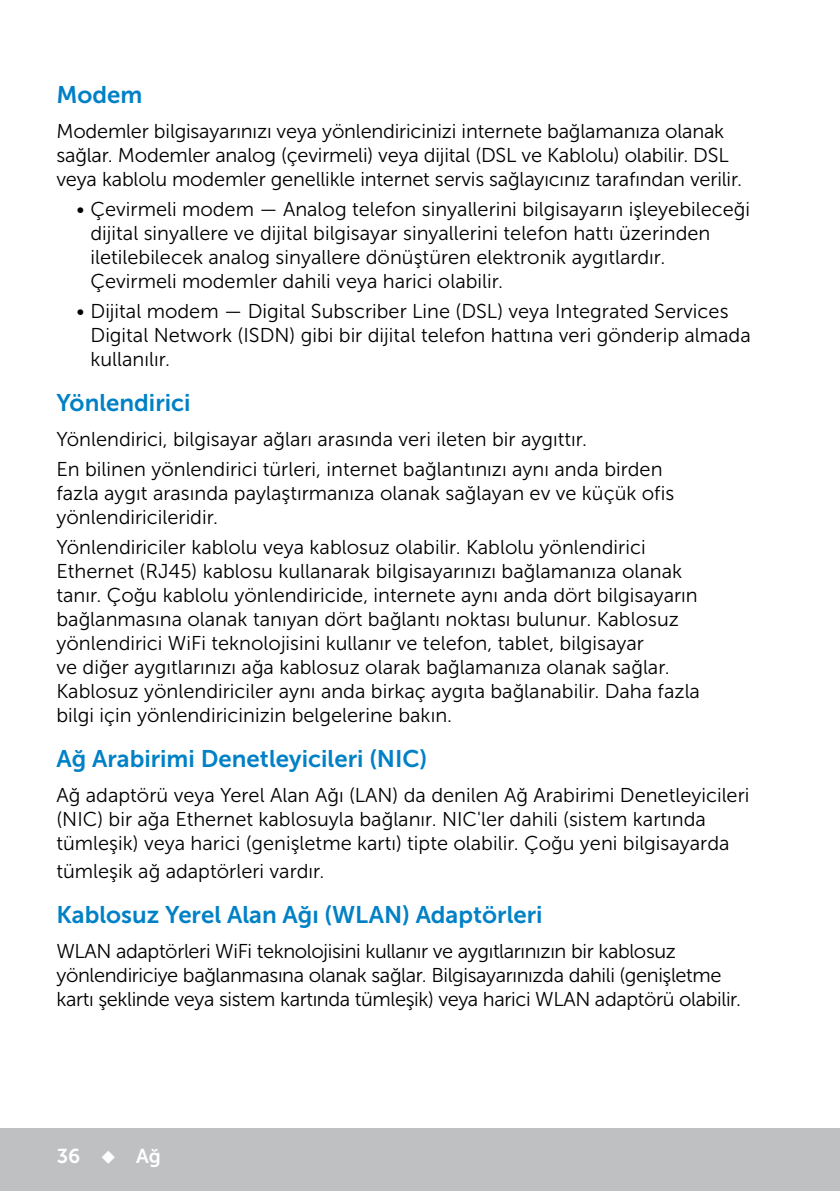
<style>
.page{position:relative;width:840px;height:1191px;background:#fff}
.page>*{position:absolute;margin:0;border:0;box-sizing:border-box;transform-origin:0 0}
.Head2{font:24px "Museo Sans For Dell 700";color:#0081c6}
.Paragraph{font:20px/24px "Museo Sans For Dell 300";color:#000}
.Paragraph-2{font:20px/24px "Museo Sans For Dell 300";letter-spacing:-.02em;color:#000}
.t1{font:20px "Museo Sans For Dell 700";color:#fff}
</style>
<div class="page">
<div style="left:0;top:1128px;width:839px;height:63px;background:#bec0c2"></div>
<p class="Head2" style="left:56px;top:81px;width:87px">Modem</p>
<p class="Paragraph" style="left:56px;top:120px;width:686px">Modemler bilgisayarınızı veya yönlendiricinizi internete bağlamanıza olanak sağlar. Modemler analog (çevirmeli) veya dijital (DSL ve Kablolu) olabilir. DSL veya kablolu modemler genellikle internet servis sağlayıcınız tarafından verilir.</p>
<p class="Paragraph" style="left:90px;top:197px;width:660px;text-indent:-14px">• Çevirmeli modem — Analog telefon sinyallerini bilgisayarın işleyebileceği dijital sinyallere ve dijital bilgisayar sinyallerini telefon hattı üzerinden iletilebilecek analog sinyallere dönüştüren elektronik aygıtlardır.<br>Çevirmeli modemler dahili veya harici olabilir.</p>
<p class="Paragraph" style="left:90px;top:299px;width:661px;text-indent:-14px">• Dijital modem — Digital Subscriber Line (DSL) veya Integrated Services<br>Digital Network (ISDN) gibi bir dijital telefon hattına veri gönderip almada kullanılır.</p>
<p class="Head2" style="left:56px;top:389px;width:136px">Yönlendirici</p>
<p class="Paragraph" style="left:56px;top:427px;width:532px">Yönlendirici, bilgisayar ağları arasında veri ileten bir aygıttır.</p>
<p class="Paragraph" style="left:56px;top:457px;width:619px">En bilinen yönlendirici türleri, internet bağlantınızı aynı anda birden fazla aygıt arasında paylaştırmanıza olanak sağlayan ev ve küçük ofis yönlendiricileridir.</p>
<p class="Paragraph" style="left:56px;top:535px;width:644px">Yönlendiriciler kablolu veya kablosuz olabilir. Kablolu yönlendirici Ethernet (RJ45) kablosu kullanarak bilgisayarınızı bağlamanıza olanak tanır. Çoğu kablolu yönlendiricide, internete aynı anda dört bilgisayarın bağlanmasına olanak tanıyan dört bağlantı noktası bulunur. Kablosuz yönlendirici WiFi teknolojisini kullanır ve telefon, tablet, bilgisayar<br>ve diğer aygıtlarınızı ağa kablosuz olarak bağlamanıza olanak sağlar.<br>Kablosuz yönlendiriciler aynı anda birkaç aygıta bağlanabilir. Daha fazla bilgi için yönlendiricinizin belgelerine bakın.</p>
<p class="Head2" style="left:56px;top:745px;width:372px">Ağ Arabirimi Denetleyicileri (NIC)</p>
<p class="Paragraph" style="left:56px;top:783px;width:694px">Ağ adaptörü veya Yerel Alan Ağı (LAN) da denilen Ağ Arabirimi Denetleyicileri (NIC) bir ağa Ethernet kablosuyla bağlanır. NIC'ler dahili (sistem kartında tümleşik) veya harici (genişletme kartı) tipte olabilir. Çoğu yeni bilgisayarda</p>
<p class="Paragraph" style="left:56px;top:859px;width:269px">tümleşik ağ adaptörleri vardır.</p>
<p class="Head2" style="left:56px;top:901px;width:487px">Kablosuz Yerel Alan Ağı (WLAN) Adaptörleri</p>
<p class="Paragraph-2" style="left:56px;top:939px;width:686px">WLAN adaptörleri WiFi teknolojisini kullanır ve aygıtlarınızın bir kablosuz yönlendiriciye bağlanmasına olanak sağlar. Bilgisayarınızda dahili (genişletme kartı şeklinde veya sistem kartında tümleşik) veya harici WLAN adaptörü olabilir.</p>
<p class="t1" style="left:57px;top:1144px;width:106px">36 ◆ Ağ</p>
</div>
